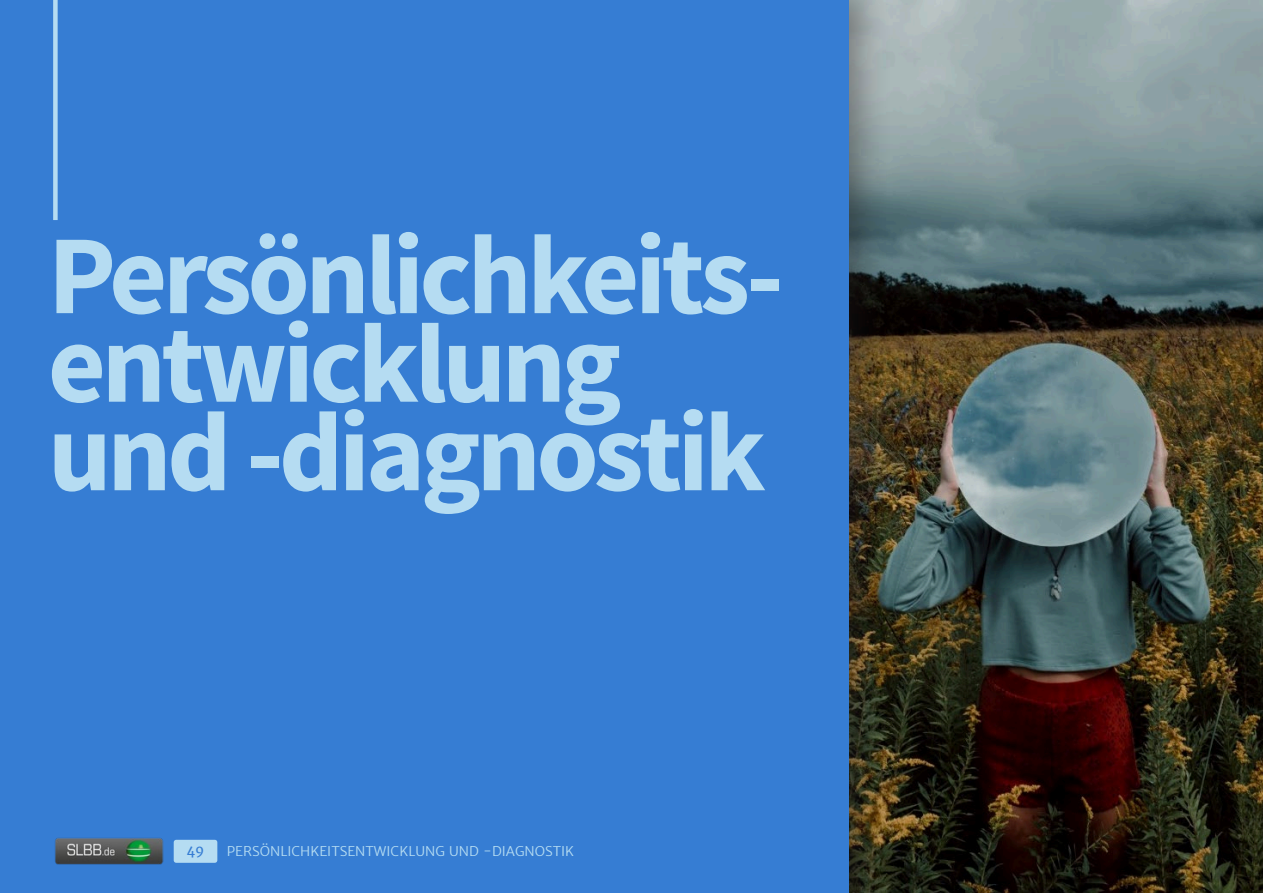
<style>
.page{position:relative;width:1263px;height:893px;background:#fff}
.page>*{position:absolute;margin:0;border:0;box-sizing:border-box;transform-origin:0 0}
.t1{font:700 112.5px/88.5px "Source Sans Pro";letter-spacing:-.04em;color:#b5dcf2}
.t2{font:300 13.5px "Merriweather Sans";color:#b5dcf2}
.t3{font:13.5px "Merriweather Sans";color:#367dd3}
</style>
<div class="page">
<img style="left:892px;top:0;width:371px;height:893px">
<div style="left:0;top:0;width:892px;height:893px;background:#231f20;opacity:.47"></div>
<div style="left:0;top:0;width:848px;height:893px;background:#367dd3"></div>
<div style="left:53px;top:0;width:5px;height:220px;background:#b5dcf2"></div>
<img style="left:55px;top:838px;width:108px;height:26px">
<div style="left:174px;top:840px;width:43px;height:23px;background:#b5dcf2;border-radius:3px"></div>
<p class="t1" style="left:48px;top:236px;width:738px">Persönlichkeits&shy;entwicklung und -diagnostik</p>
<p class="t3" style="left:186px;top:842px;width:20px">49</p>
<p class="t2" style="left:227px;top:843px;width:349px">PERSÖNLICHKEITSENTWICKLUNG UND -DIAGNOSTIK</p>
</div>
